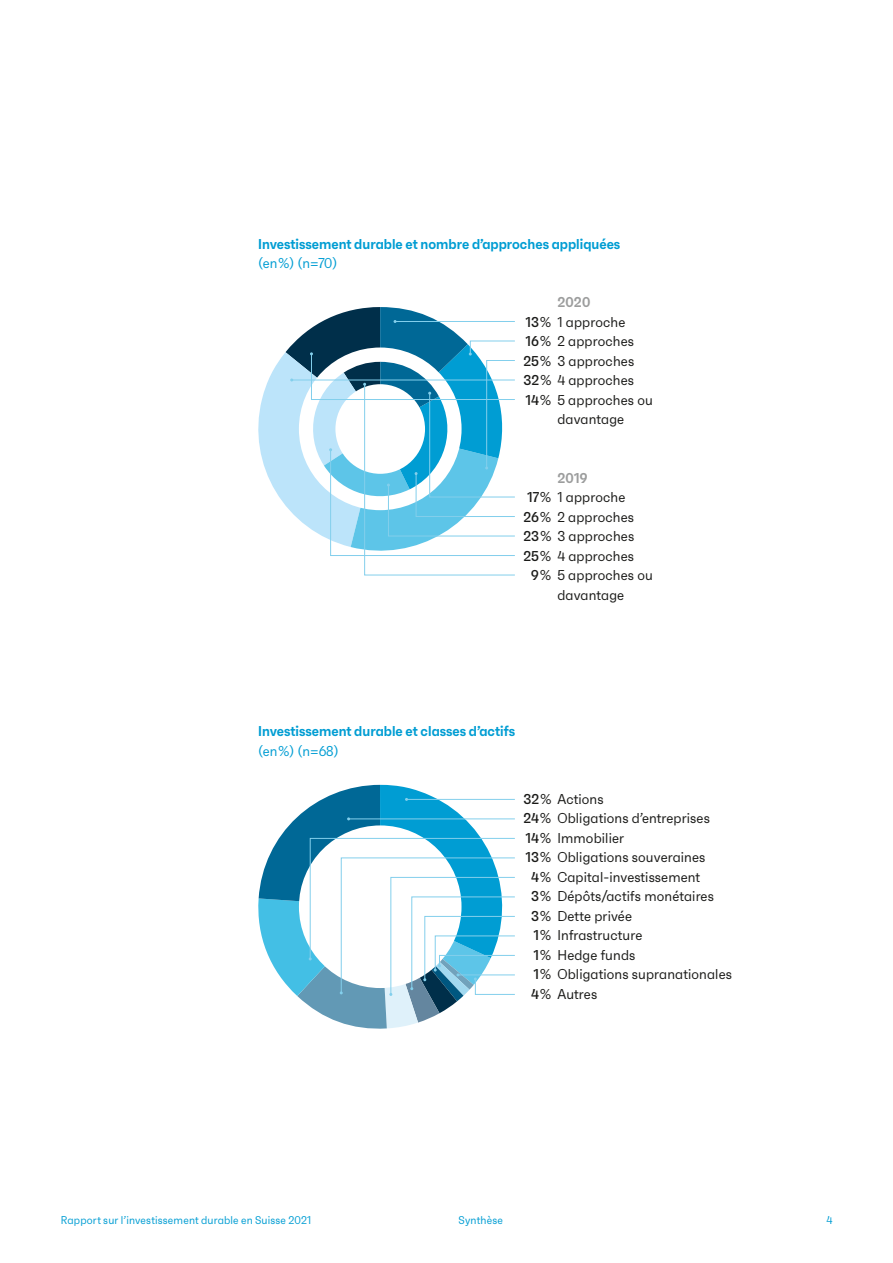
<style>
.page{position:relative;width:893px;height:1263px;background:#fff}
.page>*{position:absolute;margin:0;border:0;box-sizing:border-box;transform-origin:0 0}
.t1{font:14.25px "Faktum Con";letter-spacing:.01em;color:#1a1a18}
.t2{font:600 14.25px "Faktum Con";color:#009dd3}
.t3{font:14.25px "Faktum Con";color:#009dd3}
.t4{font:600 14.25px "Faktum Con";letter-spacing:.01em;color:#9c9d9d}
.t5{font:11.25px "Faktum Con";letter-spacing:.015em;color:#009dd3}
.s1{font-weight:500}
</style>
<div class="page">
<svg style="left:258px;top:785px;width:257px;height:244px"></svg>
<svg style="left:258px;top:307px;width:257px;height:269px"></svg>
<p class="t2" style="left:258px;top:235px;width:363px">Investissement durable et nombre d’approches appliquées</p>
<p class="t3" style="left:258px;top:255px;width:81px">(en%) (n=70)</p>
<p class="t4" style="left:557px;top:293px;width:34px">2020</p>
<p class="t1" style="left:525px;top:313px;width:101px"><span class="s1">13</span>% 1 approche</p>
<p class="t1" style="left:525px;top:333px;width:110px"><span class="s1">16</span>% 2 approches</p>
<p class="t1" style="left:523px;top:352px;width:112px"><span class="s1">25</span>% 3 approches</p>
<p class="t1" style="left:523px;top:372px;width:112px"><span class="s1">32</span>% 4 approches</p>
<p class="t1" style="left:525px;top:391px;width:129px"><span class="s1">14</span>% 5 approches ou</p>
<p class="t1" style="left:557px;top:411px;width:68px">davantage</p>
<p class="t4" style="left:557px;top:469px;width:32px">2019</p>
<p class="t1" style="left:527px;top:489px;width:100px"><span class="s1">17</span>% 1 approche</p>
<p class="t1" style="left:523px;top:508px;width:112px"><span class="s1">26</span>% 2 approches</p>
<p class="t1" style="left:523px;top:528px;width:112px"><span class="s1">23</span>% 3 approches</p>
<p class="t1" style="left:523px;top:547px;width:112px"><span class="s1">25</span>% 4 approches</p>
<p class="t1" style="left:531px;top:567px;width:123px"><span class="s1">9</span>% 5 approches ou</p>
<p class="t1" style="left:557px;top:586px;width:68px">davantage</p>
<p class="t2" style="left:258px;top:722px;width:258px">Investissement durable et classes d’actifs</p>
<p class="t3" style="left:258px;top:742px;width:82px">(en%) (n=68)</p>
<p class="t1" style="left:523px;top:790px;width:82px"><span class="s1">32</span>% Actions</p>
<p class="t1" style="left:523px;top:810px;width:188px"><span class="s1">24</span>% Obligations d’entreprises</p>
<p class="t1" style="left:525px;top:829px;width:100px"><span class="s1">14</span>% Immobilier</p>
<p class="t1" style="left:525px;top:849px;width:181px"><span class="s1">13</span>% Obligations souveraines</p>
<p class="t1" style="left:531px;top:868px;width:171px"><span class="s1">4</span>% Capital-investissement</p>
<p class="t1" style="left:531px;top:888px;width:184px"><span class="s1">3</span>% Dépôts/actifs monétaires</p>
<p class="t1" style="left:531px;top:907px;width:102px"><span class="s1">3</span>% Dette privée</p>
<p class="t1" style="left:533px;top:927px;width:110px"><span class="s1">1</span>% Infrastructure</p>
<p class="t1" style="left:533px;top:946px;width:103px"><span class="s1">1</span>% Hedge funds</p>
<p class="t1" style="left:533px;top:966px;width:200px"><span class="s1">1</span>% Obligations supranationales</p>
<p class="t1" style="left:531px;top:985px;width:68px"><span class="s1">4</span>% Autres</p>
<p class="t5" style="left:61px;top:1213px;width:252px">Rapport sur l’investissement durable en Suisse 2021</p>
<p class="t5" style="left:459px;top:1213px;width:46px">Synthèse</p>
<p class="t5" style="left:827px;top:1213px;width:7px">4</p>
</div>
